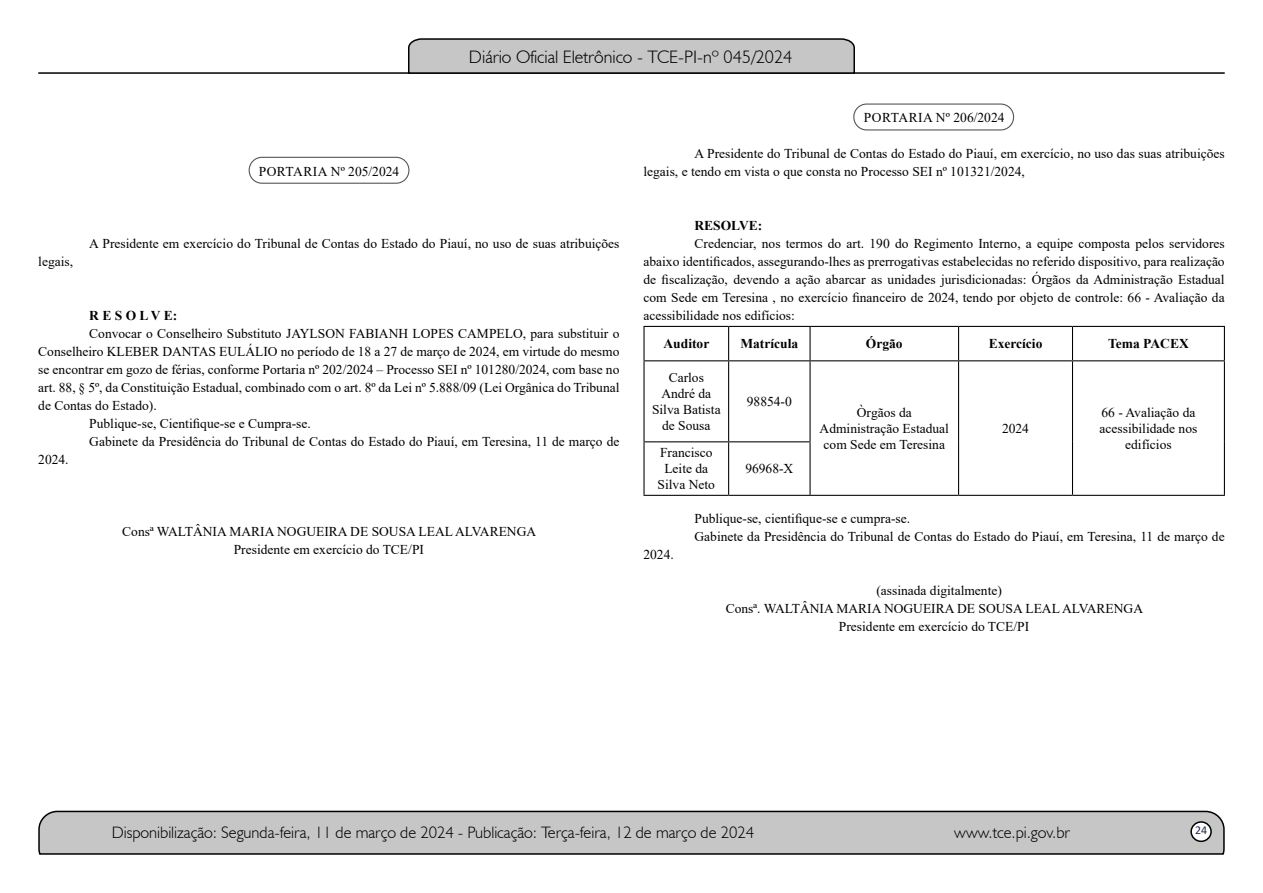
<style>
.page{position:relative;width:1263px;height:893px;background:#fff}
.page>*{position:absolute;margin:0;border:0;box-sizing:border-box;transform-origin:0 0}
.t1{font:300 18px "Humanist 521 BT";color:#000}
.t2{font:300 16.5px "Humanist 521 BT";color:#000}
.t3{font:13.5px/16.2px "Times New Roman";color:#000;text-align:center}
.t4{font:700 13.5px "Times New Roman";color:#000}
.t5{font:12px "Calibri";color:#212d4c}
</style>
<div class="page">
<svg style="left:38px;top:810px;width:1187px;height:45px;background:#b9b9b9"></svg>
<div style="left:1191px;top:822px;width:20px;height:19px;background:#fff;border-radius:50%"></div>
<div style="left:1190px;top:821px;width:22px;height:21px;border:2px solid #000;border-radius:50%"></div>
<hr style="left:38px;top:72px;width:1187px;height:2px;background:#000">
<svg style="left:407px;top:38px;width:449px;height:36px;background:#b4b4b4"></svg>
<div style="left:249px;top:157px;width:160px;height:27px;border:1px solid #575756;border-radius:13px"></div>
<hr style="left:643px;top:326px;width:86px;height:1px;background:#000">
<hr style="left:643px;top:327px;width:1px;height:33px;background:#000">
<hr style="left:729px;top:326px;width:81px;height:1px;background:#000">
<hr style="left:728px;top:327px;width:1px;height:33px;background:#000">
<hr style="left:810px;top:326px;width:148px;height:1px;background:#000">
<hr style="left:809px;top:327px;width:2px;height:33px;background:#000">
<hr style="left:958px;top:326px;width:114px;height:1px;background:#000">
<hr style="left:958px;top:327px;width:1px;height:33px;background:#000">
<hr style="left:1072px;top:326px;width:153px;height:1px;background:#000">
<hr style="left:1072px;top:327px;width:1px;height:33px;background:#000">
<hr style="left:1224px;top:327px;width:1px;height:33px;background:#000">
<hr style="left:643px;top:360px;width:86px;height:1px;background:#000">
<hr style="left:643px;top:361px;width:1px;height:80px;background:#000">
<hr style="left:729px;top:360px;width:81px;height:1px;background:#000">
<hr style="left:728px;top:361px;width:1px;height:80px;background:#000">
<hr style="left:810px;top:360px;width:148px;height:1px;background:#000">
<hr style="left:809px;top:361px;width:2px;height:80px;background:#000">
<hr style="left:958px;top:360px;width:114px;height:1px;background:#000">
<hr style="left:958px;top:361px;width:1px;height:81px;background:#000">
<hr style="left:1072px;top:360px;width:153px;height:1px;background:#000">
<hr style="left:1072px;top:361px;width:1px;height:81px;background:#000">
<hr style="left:1224px;top:361px;width:1px;height:81px;background:#000">
<hr style="left:958px;top:442px;width:1px;height:53px;background:#000">
<hr style="left:1072px;top:442px;width:1px;height:53px;background:#000">
<hr style="left:1224px;top:442px;width:1px;height:53px;background:#000">
<hr style="left:810px;top:495px;width:148px;height:1px;background:#000">
<hr style="left:958px;top:495px;width:114px;height:1px;background:#000">
<hr style="left:1072px;top:495px;width:153px;height:1px;background:#000">
<hr style="left:643px;top:441px;width:86px;height:1px;background:#000">
<hr style="left:643px;top:442px;width:1px;height:53px;background:#000">
<hr style="left:729px;top:441px;width:81px;height:1px;background:#000">
<hr style="left:728px;top:442px;width:1px;height:53px;background:#000">
<hr style="left:809px;top:442px;width:2px;height:53px;background:#000">
<hr style="left:643px;top:495px;width:86px;height:1px;background:#000">
<hr style="left:729px;top:495px;width:81px;height:1px;background:#000">
<div style="left:853px;top:104px;width:161px;height:27px;border:1px solid #575756;border-radius:13px"></div>
<p class="t3" style="left:259px;top:163px;width:142px">PORTARIA Nº 205/2024</p>
<h1 class="t1" style="left:469px;top:46px;width:325px">Diário Oficial Eletrônico - TCE-PI-nº 045/2024</h1>
<p class="t3" style="left:864px;top:109px;width:142px">PORTARIA Nº 206/2024</p>
<p class="t3" style="left:643px;top:144px;width:583px;line-height:18px;text-align:left;text-indent:51px">A Presidente do Tribunal de Contas do Estado do Piauí, em exercício, no uso das suas atribuições legais, e tendo em vista o que consta no Processo SEI nº 101321/2024,</p>
<p class="t3" style="left:38px;top:253px;width:36px">legais,</p>
<p class="t3" style="left:89px;top:235px;width:532px">A Presidente em exercício do Tribunal de Contas do Estado do Piauí, no uso de suas atribuições</p>
<p class="t4" style="left:89px;top:305px;width:90px">R E S O L V E:</p>
<p class="t3" style="left:89px;top:325px;width:532px">Convocar o Conselheiro Substituto JAYLSON FABIANH LOPES CAMPELO, para substituir o</p>
<p class="t3" style="left:38px;top:343px;width:583px">Conselheiro KLEBER DANTAS EULÁLIO no período de 18 a 27 de março de 2024, em virtude do mesmo</p>
<p class="t3" style="left:38px;top:361px;width:583px">se encontrar em gozo de férias, conforme Portaria nº 202/2024 – Processo SEI nº 101280/2024, com base no</p>
<p class="t3" style="left:38px;top:379px;width:583px">art. 88, § 5º, da Constituição Estadual, combinado com o art. 8º da Lei nº 5.888/09 (Lei Orgânica do Tribunal</p>
<p class="t3" style="left:38px;top:397px;width:120px">de Contas do Estado).</p>
<p class="t3" style="left:89px;top:415px;width:223px">Publique-se, Cientifique-se e Cumpra-se.</p>
<p class="t3" style="left:89px;top:433px;width:532px">Gabinete da Presidência do Tribunal de Contas do Estado do Piauí, em Teresina, 11 de março de</p>
<p class="t3" style="left:38px;top:451px;width:32px">2024.</p>
<p class="t3" style="left:122px;top:522px;width:415px;line-height:18px">Consª WALTÂNIA MARIA NOGUEIRA DE SOUSA LEAL ALVARENGA<br>Presidente em exercício do TCE/PI</p>
<p class="t4" style="left:694px;top:216px;width:69px">RESOLVE:</p>
<p class="t3" style="left:643px;top:234px;width:583px;line-height:18px;text-align:justify;text-indent:51px">Credenciar, nos termos do art. 190 do Regimento Interno, a equipe composta pelos servidores abaixo identificados, assegurando-lhes as prerrogativas estabelecidas no referido dispositivo, para realização de fiscalização, devendo a ação abarcar as unidades jurisdicionadas: Órgãos da Administração Estadual com Sede em Teresina , no exercício financeiro de 2024, tendo por objeto de controle: 66 - Avaliação da acessibilidade nos edifícios:</p>
<p class="t4" style="left:663px;top:334px;width:47px">Auditor</p>
<p class="t4" style="left:740px;top:334px;width:59px">Matrícula</p>
<p class="t4" style="left:866px;top:334px;width:38px">Órgão</p>
<p class="t4" style="left:989px;top:334px;width:55px">Exercício</p>
<p class="t4" style="left:1108px;top:334px;width:82px">Tema PACEX</p>
<p class="t3" style="left:652px;top:369px;width:70px">Carlos<br>André da<br>Silva Batista de Sousa</p>
<p class="t3" style="left:747px;top:393px;width:46px">98854-0</p>
<p class="t3" style="left:820px;top:403px;width:131px">Òrgãos da<br>Administração Estadual com Sede em Teresina</p>
<p class="t3" style="left:1099px;top:403px;width:99px">66 - Avaliação da acessibilidade nos edifícios</p>
<p class="t3" style="left:1002px;top:420px;width:28px">2024</p>
<p class="t3" style="left:658px;top:444px;width:59px">Francisco<br>Leite da<br>Silva Neto</p>
<p class="t3" style="left:745px;top:460px;width:49px">96968-X</p>
<p class="t3" style="left:694px;top:509px;width:532px;line-height:18px;text-align:left">Publique-se, cientifique-se e cumpra-se.<br>Gabinete da Presidência do Tribunal de Contas do Estado do Piauí, em Teresina, 11 de março de</p>
<p class="t3" style="left:643px;top:546px;width:32px">2024.</p>
<p class="t3" style="left:876px;top:582px;width:127px">(assinada digitalmente)</p>
<p class="t3" style="left:726px;top:600px;width:419px">Consª. WALTÂNIA MARIA NOGUEIRA DE SOUSA LEAL ALVARENGA</p>
<p class="t3" style="left:839px;top:618px;width:192px">Presidente em exercício do TCE/PI</p>
<p class="t2" style="left:112px;top:822px;width:644px">Disponibilização: Segunda-feira, 11 de março de 2024 - Publicação: Terça-feira, 12 de março de 2024</p>
<p class="t2" style="left:954px;top:822px;width:117px">www.tce.pi.gov.br</p>
<p class="t5" style="left:1195px;top:821px;width:14px">24</p>
</div>
